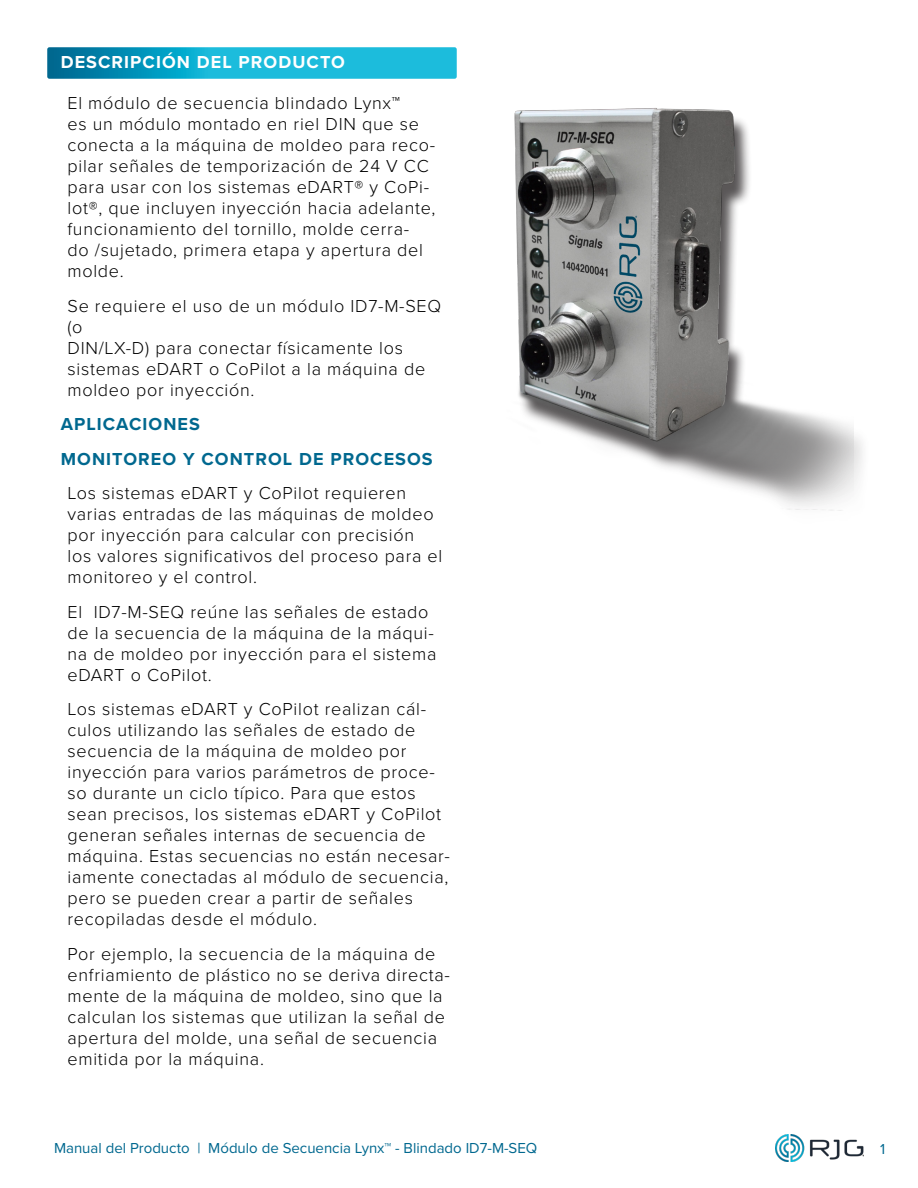
<style>
.page{position:relative;width:918px;height:1188px;background:#fff}
.page>*{position:absolute;margin:0;border:0;box-sizing:border-box;transform-origin:0 0}
.t1{font:300 18px/21px "Proxima Nova";letter-spacing:.04em;color:#000}
.t2{font:700 18px/34.5px "Proxima Nova";letter-spacing:.06em;color:#00688f}
.t3{font:700 18px "Proxima Nova";letter-spacing:.06em;color:#fff}
.t4{font:15px "Proxima Nova";color:#00688f}
</style>
<div class="page">
<img style="left:776px;top:1134px;width:88px;height:27px">
<svg style="left:47px;top:47px;width:410px;height:32px;background:#15abcd"></svg>
<img style="left:514px;top:108px;width:340px;height:403px">
<p class="t3" style="left:61px;top:49px;width:286px">DESCRIPCIÓN DEL PRODUCTO</p>
<p class="t1" style="left:68px;top:92px;width:370px">El módulo de secuencia blindado Lynx™<br>es un módulo montado en riel DIN que se conecta a la máquina de moldeo para reco&shy;pilar señales de temporización de 24 V CC para usar con los sistemas eDART® y CoPi&shy;lot®, que incluyen inyección hacia adelante, funcionamiento del tornillo, molde cerra-<br>do /sujetado, primera etapa y apertura del molde.</p>
<p class="t1" style="left:68px;top:294px;width:375px">Se requiere el uso de un módulo ID7-M-SEQ (o<br>DIN/LX‑D) para conectar físicamente los sistemas eDART o CoPilot a la máquina de moldeo por inyección.</p>
<p class="t2" style="left:61px;top:407px;width:374px">APLICACIONES<br>MONITOREO Y CONTROL DE PROCESOS</p>
<p class="t1" style="left:68px;top:482px;width:376px">Los sistemas eDART y CoPilot requieren varias entradas de las máquinas de moldeo por inyección para calcular con precisión los valores significativos del proceso para el monitoreo y el control.</p>
<p class="t1" style="left:68px;top:600px;width:371px">El ID7‑M‑SEQ reúne las señales de estado de la secuencia de la máquina de la máqui&shy;na de moldeo por inyección para el sistema eDART o CoPilot.</p>
<p class="t1" style="left:68px;top:698px;width:384px">Los sistemas eDART y CoPilot realizan cál&shy;culos utilizando las señales de estado de secuencia de la máquina de moldeo por inyección para varios parámetros de proce&shy;so durante un ciclo típico. Para que estos sean precisos, los sistemas eDART y CoPilot generan señales internas de secuencia de máquina. Estas secuencias no están necesar&shy;iamente conectadas al módulo de secuencia, pero se pueden crear a partir de señales recopiladas desde el módulo.</p>
<p class="t1" style="left:68px;top:942px;width:384px">Por ejemplo, la secuencia de la máquina de enfriamiento de plástico no se deriva directa&shy;mente de la máquina de moldeo, sino que la calculan los sistemas que utilizan la señal de apertura del molde, una señal de secuencia emitida por la máquina.</p>
<p class="t4" style="left:54px;top:1136px;width:485px">Manual del Producto | Módulo de Secuencia Lynx™ - Blindado ID7‑M‑SEQ</p>
<p class="t4" style="left:880px;top:1137px;width:7px">1</p>
</div>
